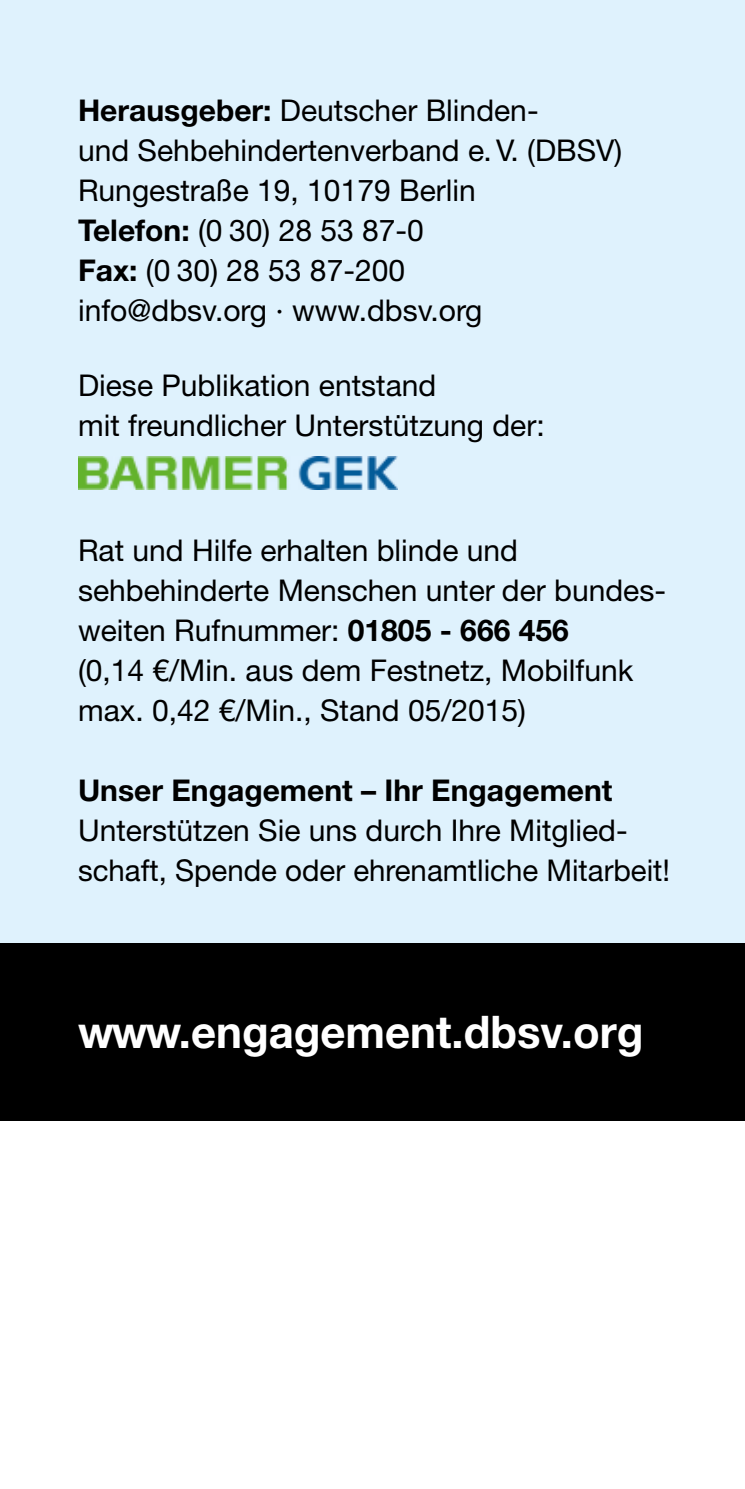
<style>
.page{position:relative;width:745px;height:1489px;background:#fff}
.page>*{position:absolute;margin:0;border:0;box-sizing:border-box;transform-origin:0 0}
.t1{font:700 45px "Helvetica Neue LT Std";color:#fff}
.t2{font:30px/40px "Helvetica Neue LT Std";color:#000}
.t3{font:700 30px "Helvetica Neue LT Std";color:#000}
.s1{font-weight:700}
</style>
<div class="page">
<div style="left:0;top:0;width:744px;height:942px;background:#dff2fd"></div>
<div style="left:0;top:942px;width:744px;height:178px;background:#000"></div>
<img style="left:78px;top:456px;width:319px;height:33px">
<h1 class="t2" style="left:78px;top:89px;width:462px"><span class="s1">Herausgeber:</span> Deutscher Blinden-</h1>
<p class="t2" style="left:78px;top:129px;width:545px">und Sehbehindertenverband e. V. (DBSV)<br>Rungestraße 19, 10179 Berlin</p>
<p class="t2" style="left:78px;top:209px;width:347px"><span class="s1">Telefon:</span> (0 30) 28 53 87-0</p>
<p class="t2" style="left:78px;top:249px;width:328px"><span class="s1">Fax:</span> (0 30) 28 53 87-200</p>
<p class="t2" style="left:78px;top:289px;width:405px">info@dbsv.org · www.dbsv.org</p>
<p class="t2" style="left:78px;top:364px;width:468px">Diese Publikation entstand<br>mit freundlicher Unterstützung der:</p>
<p class="t2" style="left:78px;top:529px;width:589px">Rat und Hilfe erhalten blinde und sehbehinderte Menschen unter der bundes&shy;weiten Rufnummer: <span class="s1">01805 - 666 456<br></span>(0,14 €/Min. aus dem Festnetz, Mobilfunk max. 0,42 €/Min., Stand 05/2015)</p>
<h2 class="t3" style="left:78px;top:771px;width:535px">Unser Engagement – Ihr Engagement</h2>
<p class="t2" style="left:78px;top:809px;width:593px">Unterstützen Sie uns durch Ihre Mitglied&shy;schaft, Spende oder ehrenamtliche Mitarbeit!</p>
<p class="t1" style="left:78px;top:1003px;width:566px">www.engagement.dbsv.org</p>
</div>
